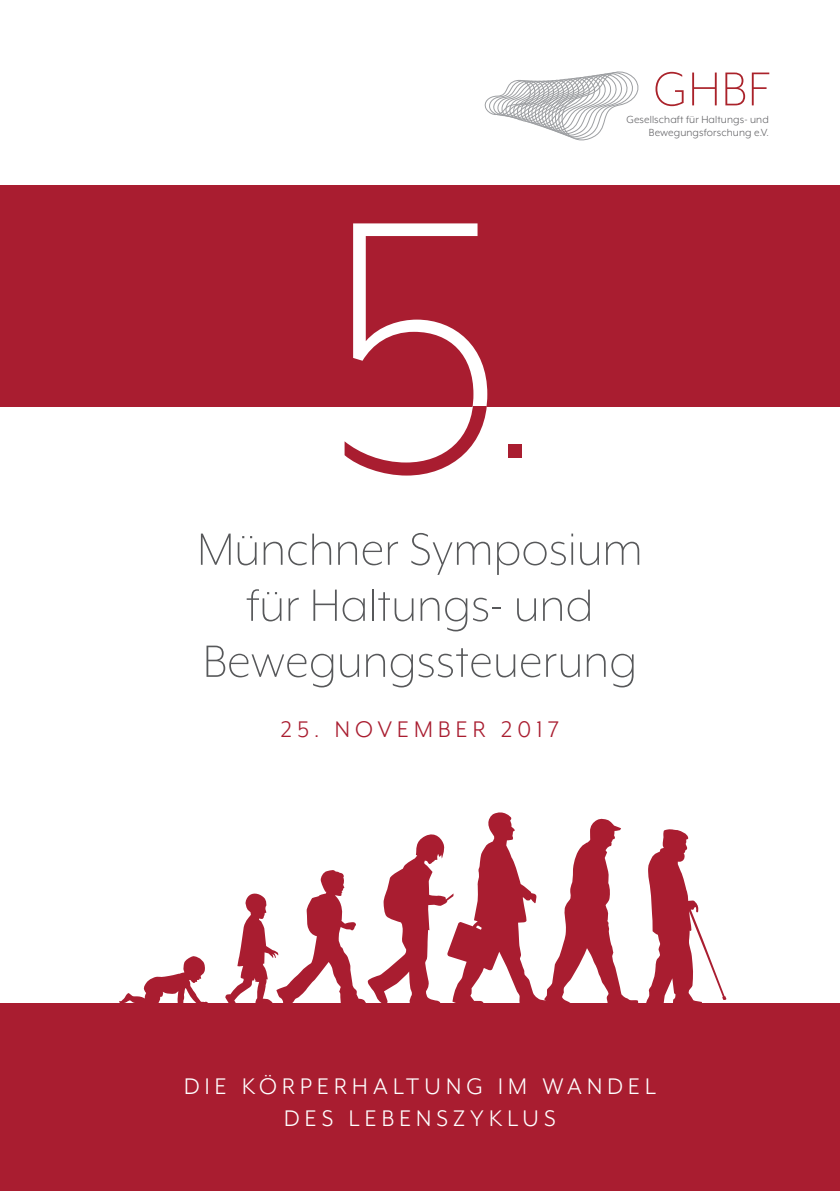
<style>
.page{position:relative;width:840px;height:1191px;background:#fff}
.page>*{position:absolute;margin:0;border:0;box-sizing:border-box;transform-origin:0 0}
.t1{font:300 54.8px "Mr Eaves XL Mod OT";color:#aa222a}
.t2{font:300 52px/56px "Mr Eaves XL Mod OT";letter-spacing:.005em;color:#57585a;text-align:center}
.t3{font:26px/32px "Mr Eaves XL Mod OT";letter-spacing:.2em;color:#fff;text-align:center}
.t4{font:26px "Mr Eaves XL Mod OT";letter-spacing:.2em;color:#a91d30}
.t5{font:11.8px/12.8px "Mr Eaves XL Mod OT";letter-spacing:.01em;color:#636366;text-align:right}
</style>
<div class="page">
<div style="left:0;top:1003px;width:839px;height:188px;background:#a91d30"></div>
<div style="left:0;top:186px;width:839px;height:221px;background:#a91d30"></div>
<svg style="left:353px;top:223px;width:169px;height:235px"></svg>
<svg style="left:344px;top:407px;width:143px;height:68px"></svg>
<div style="left:508px;top:444px;width:13px;height:14px;background:#a91d30"></div>
<svg style="left:225px;top:812px;width:413px;height:191px"></svg>
<svg style="left:646px;top:829px;width:80px;height:174px"></svg>
<svg style="left:119px;top:956px;width:89px;height:47px"></svg>
<svg style="left:484px;top:71px;width:155px;height:70px"></svg>
<p class="t1" style="left:653px;top:62px;width:118px">GHBF</p>
<p class="t5" style="left:626px;top:113px;width:144px">Gesellschaft für Haltungs- und<br>Bewegungsforschung e.V.</p>
<p class="t2" style="left:197px;top:521px;width:446px">Münchner Symposium für Haltungs- und<br>Bewegungssteuerung</p>
<p class="t4" style="left:281px;top:716px;width:279px">25. NOVEMBER 2017</p>
<p class="t3" style="left:184px;top:1070px;width:473px">DIE KÖRPERHALTUNG IM WANDEL<br>DES LEBENSZYKLUS</p>
</div>
